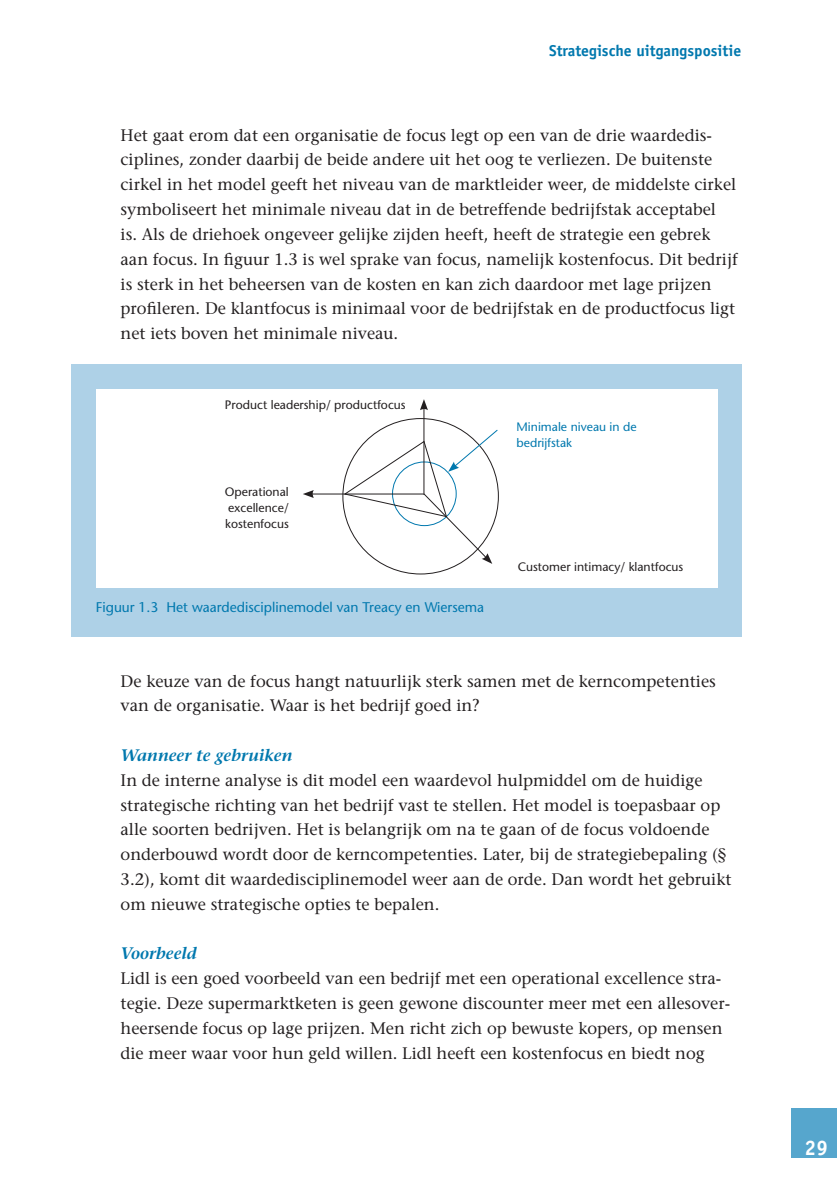
<style>
.page{position:relative;width:837px;height:1184px;background:#fff}
.page>*{position:absolute;margin:0;border:0;box-sizing:border-box;transform-origin:0 0}
.t1{font:700 21px "Officina Sans";color:#fff}
.t2{font:16.62px/24.8px "Stone Serif";color:#231f20}
.t3{font:italic 600 16.62px "Stone Serif";color:#0078ae}
.t4{font:700 15.75px "Officina Sans";color:#0078ae}
.t5{font:14px "Stone Sans";color:#0078ae}
.t6{font:12.25px/15.8px "Stone Sans";color:#231f20;text-align:justify}
.t7{font:12.25px/15.8px "Stone Sans";color:#0078ae}
</style>
<div class="page">
<div style="left:790px;top:1108px;width:46px;height:50px;background:#56a6cd"></div>
<div style="left:71px;top:364px;width:670px;height:273px;background:#aed1e7"></div>
<div style="left:96px;top:389px;width:621px;height:198px;background:#fff"></div>
<hr style="left:423px;top:407px;width:1px;height:87px;background:#231f20">
<svg style="left:420px;top:399px;width:8px;height:11px"></svg>
<hr style="left:311px;top:493px;width:112px;height:1px;background:#231f20">
<svg style="left:303px;top:490px;width:11px;height:8px"></svg>
<svg style="left:342px;top:429px;width:156px;height:135px"></svg>
<p class="t4" style="left:549px;top:41px;width:193px">Strategische uitgangspositie</p>
<p class="t2" style="left:121px;top:122px;width:618px">Het gaat erom dat een organisatie de focus legt op een van de drie waardedis&shy;ciplines, zonder daarbij de beide andere uit het oog te verliezen. De buitenste cirkel in het model geeft het niveau van de marktleider weer, de middelste cirkel symboliseert het minimale niveau dat in de betreffende bedrijfstak acceptabel<br>is. Als de driehoek ongeveer gelijke zijden heeft, heeft de strategie een gebrek aan focus. In figuur 1.3 is wel sprake van focus, namelijk kostenfocus. Dit bedrijf is sterk in het beheersen van de kosten en kan zich daardoor met lage prijzen profileren. De klantfocus is minimaal voor de bedrijfstak en de productfocus ligt net iets boven het minimale niveau.</p>
<p class="t6" style="left:225px;top:397px;width:182px">Product leadership/ productfocus</p>
<p class="t6" style="left:225px;top:484px;width:66px">Operational excellence/ kostenfocus</p>
<p class="t5" style="left:96px;top:598px;width:390px">Figuur 1.3 Het waardedisciplinemodel van Treacy en Wiersema</p>
<p class="t7" style="left:516px;top:418px;width:122px">Minimale niveau in de bedrijfstak</p>
<p class="t6" style="left:517px;top:559px;width:167px">Customer intimacy/ klantfocus</p>
<p class="t2" style="left:121px;top:668px;width:596px">De keuze van de focus hangt natuurlijk sterk samen met de kerncompetenties van de organisatie. Waar is het bedrijf goed in?</p>
<p class="t3" style="left:121px;top:745px;width:173px">Wanneer te gebruiken</p>
<p class="t2" style="left:121px;top:767px;width:612px">In de interne analyse is dit model een waardevol hulpmiddel om de huidige strategische richting van het bedrijf vast te stellen. Het model is toepasbaar op alle soorten bedrijven. Het is belangrijk om na te gaan of de focus voldoende onderbouwd wordt door de kerncompetenties. Later, bij de strategiebepaling (§ 3.2), komt dit waardedisciplinemodel weer aan de orde. Dan wordt het gebruikt om nieuwe strategische opties te bepalen.</p>
<p class="t3" style="left:121px;top:944px;width:78px">Voorbeeld</p>
<p class="t2" style="left:121px;top:966px;width:611px">Lidl is een goed voorbeeld van een bedrijf met een operational excellence stra&shy;tegie. Deze supermarktketen is geen gewone discounter meer met een allesover&shy;heersende focus op lage prijzen. Men richt zich op bewuste kopers, op mensen die meer waar voor hun geld willen. Lidl heeft een kostenfocus en biedt nog</p>
<p class="t1" style="left:804px;top:1134px;width:25px">29</p>
</div>
